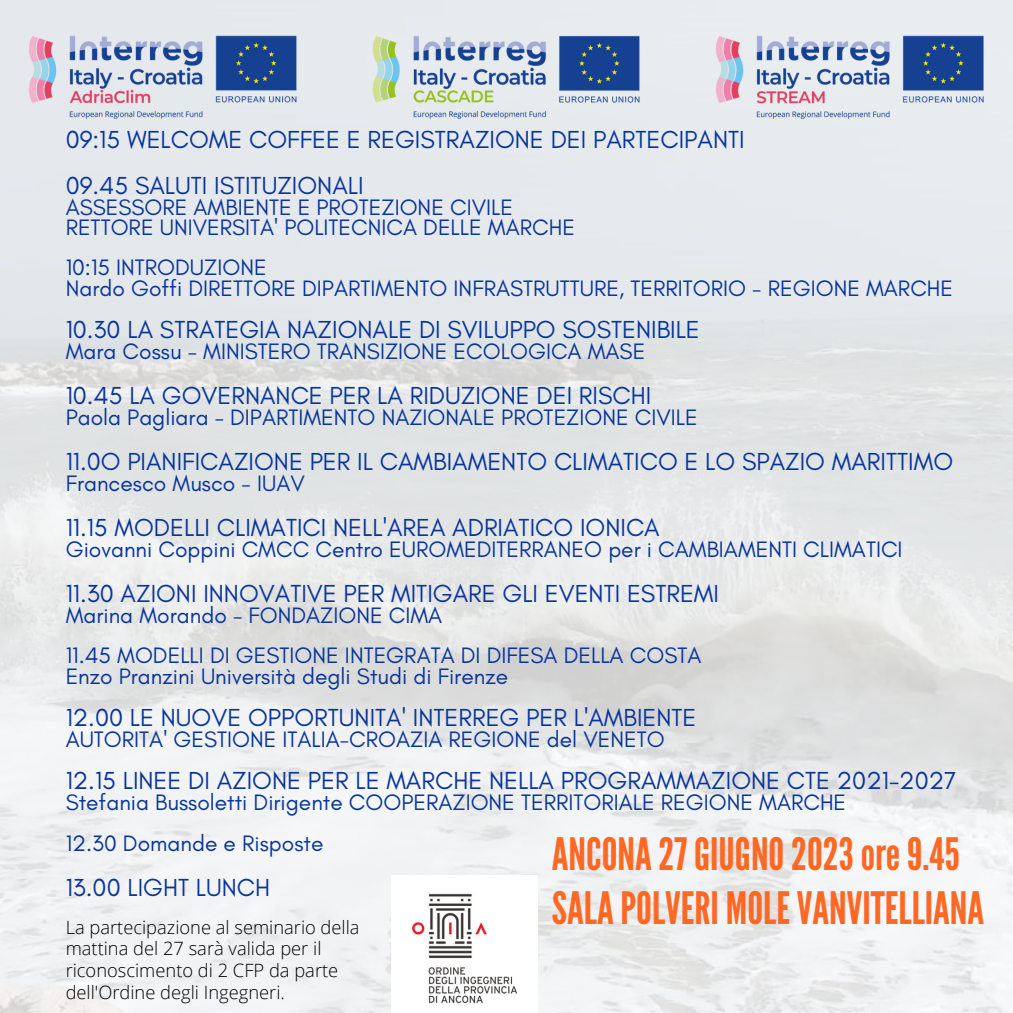
<style>
.page{position:relative;width:1013px;height:1013px;background:#fff}
.page>*{position:absolute;margin:0;border:0;box-sizing:border-box;transform-origin:0 0}
.t1{font:44.62px "League Gothic";color:#fd6925}
.t2{font:25.12px "Glacial Indifference";color:#09369b}
.t3{font:22.75px "Glacial Indifference";color:#09369b}
.t4{font:300 18.38px/21.5px "Open Sans";color:#000}
</style>
<div class="page">
<img style="left:705px;top:29px;width:288px;height:96px">
<img style="left:362px;top:29px;width:288px;height:96px">
<img style="left:19px;top:29px;width:288px;height:96px">
<img style="left:409px;top:893px;width:109px;height:111px">
<p class="t2" style="left:66px;top:124px;width:680px">09:15 WELCOME COFFEE E REGISTRAZIONE DEI PARTECIPANTI</p>
<p class="t2" style="left:66px;top:170px;width:299px">09.45 SALUTI ISTITUZIONALI</p>
<p class="t3" style="left:66px;top:193px;width:449px">ASSESSORE AMBIENTE E PROTEZIONE CIVILE</p>
<p class="t3" style="left:66px;top:213px;width:511px">RETTORE UNIVERSITA' POLITECNICA DELLE MARCHE</p>
<p class="t3" style="left:66px;top:254px;width:202px">10:15 INTRODUZIONE</p>
<p class="t3" style="left:66px;top:274px;width:889px">Nardo Goffi DIRETTORE DIPARTIMENTO INFRASTRUTTURE, TERRITORIO - REGIONE MARCHE</p>
<p class="t2" style="left:66px;top:314px;width:635px">10.30 LA STRATEGIA NAZIONALE DI SVILUPPO SOSTENIBILE</p>
<p class="t3" style="left:66px;top:337px;width:581px">Mara Cossu - MINISTERO TRANSIZIONE ECOLOGICA MASE</p>
<p class="t2" style="left:66px;top:380px;width:587px">10.45 LA GOVERNANCE PER LA RIDUZIONE DEI RISCHI</p>
<p class="t3" style="left:66px;top:403px;width:633px">Paola Pagliara - DIPARTIMENTO NAZIONALE PROTEZIONE CIVILE</p>
<p class="t2" style="left:66px;top:446px;width:889px">11.0O PIANIFICAZIONE PER IL CAMBIAMENTO CLIMATICO E LO SPAZIO MARITTIMO</p>
<p class="t3" style="left:66px;top:469px;width:241px">Francesco Musco - IUAV</p>
<p class="t2" style="left:66px;top:512px;width:595px">11.15 MODELLI CLIMATICI NELL'AREA ADRIATICO IONICA</p>
<p class="t3" style="left:66px;top:535px;width:838px">Giovanni Coppini CMCC Centro EUROMEDITERRANEO per i CAMBIAMENTI CLIMATICI</p>
<p class="t2" style="left:66px;top:578px;width:655px">11.30 AZIONI INNOVATIVE PER MITIGARE GLI EVENTI ESTREMI</p>
<p class="t3" style="left:66px;top:601px;width:378px">Marina Morando - FONDAZIONE CIMA</p>
<p class="t3" style="left:66px;top:641px;width:637px">11.45 MODELLI DI GESTIONE INTEGRATA DI DIFESA DELLA COSTA</p>
<p class="t3" style="left:66px;top:662px;width:444px">Enzo Pranzini Università degli Studi di Firenze</p>
<p class="t2" style="left:66px;top:702px;width:632px">12.00 LE NUOVE OPPORTUNITA' INTERREG PER L'AMBIENTE</p>
<p class="t3" style="left:66px;top:725px;width:600px">AUTORITA' GESTIONE ITALIA-CROAZIA REGIONE del VENETO</p>
<p class="t2" style="left:66px;top:765px;width:892px">12.15 LINEE DI AZIONE PER LE MARCHE NELLA PROGRAMMAZIONE CTE 2021-2027</p>
<p class="t3" style="left:66px;top:788px;width:782px">Stefania Bussoletti Dirigente COOPERAZIONE TERRITORIALE REGIONE MARCHE</p>
<p class="t3" style="left:66px;top:829px;width:259px">12.30 Domande e Risposte</p>
<p class="t2" style="left:66px;top:871px;width:206px">13.00 LIGHT LUNCH</p>
<p class="t1" style="left:552px;top:828px;width:409px">ANCONA27GIUGNO2023ore9.45</p>
<p class="t1" style="left:552px;top:881px;width:434px">SALAPOLVERI MOLEVANVITELLIANA</p>
<p class="t4" style="left:66px;top:916px;width:295px">La partecipazione al seminario della mattina del 27 sarà valida per il riconoscimento di 2 CFP da parte dell'Ordine degli Ingegneri.</p>
</div>
